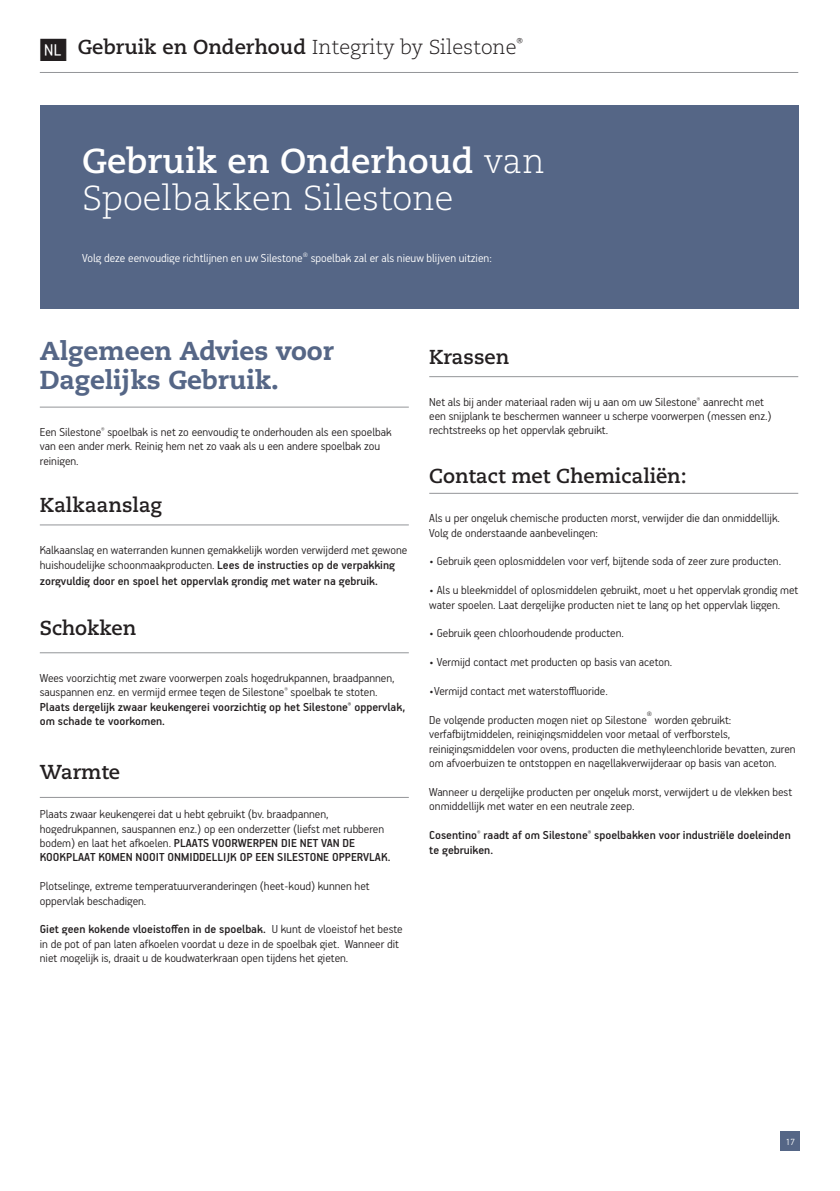
<style>
.page{position:relative;width:840px;height:1191px;background:#fff}
.page>*{position:absolute;margin:0;border:0;box-sizing:border-box;transform-origin:0 0}
.t1{font:300 34.6px/37.4px "Caecilia LT Std";color:#fff}
.t2{font:800 26px/28.8px "Caecilia LT Std";color:#556686}
.t3{font:700 20.2px "Caecilia LT Std";color:#231f20}
.t4{font:300 20.2px "Caecilia LT Std";color:#231f20}
.t5{font:300 13px/14.4px "PF Handbook Pro";color:#231f20}
.t6{font:300 13px "PF Handbook Pro";color:#fff}
.t7{font:500 13px/14.4px "PF Handbook Pro";color:#231f20}
.t8{font:300 10px "PF Handbook Pro";color:#fff}
.s1{font-weight:700}
.s2{font-weight:500}
</style>
<div class="page">
<div style="left:780px;top:1131px;width:19px;height:20px;background:#556686"></div>
<div style="left:40px;top:105px;width:757px;height:204px;background:#556686"></div>
<hr style="left:40px;top:407px;width:368px;height:1px;background:#939598">
<hr style="left:40px;top:524px;width:368px;height:1px;background:#939598">
<hr style="left:40px;top:652px;width:368px;height:1px;background:#939598">
<hr style="left:40px;top:797px;width:368px;height:1px;background:#939598">
<hr style="left:429px;top:376px;width:368px;height:1px;background:#939598">
<hr style="left:429px;top:493px;width:368px;height:1px;background:#939598">
<hr style="left:40px;top:72px;width:757px;height:1px;background:#939598">
<h3 class="t4" style="left:78px;top:36px;width:446px"><span class="s1">Gebruik en Onderhoud</span> Integrity by Silestone<sup>®</sup></h3>
<h1 class="t1" style="left:82px;top:143px;width:464px"><span class="s1">Gebruik en Onderhoud</span> van<br>Spoelbakken Silestone</h1>
<p class="t6" style="left:82px;top:250px;width:411px">Volg deze eenvoudige richtlijnen en uw Silestone® spoelbak zal er als nieuw blijven uitzien:</p>
<h2 class="t2" style="left:40px;top:337px;width:295px">Algemeen Advies voor<br>Dagelijks Gebruik.</h2>
<p class="t5" style="left:40px;top:424px;width:353px">Een Silestone<sup>®</sup> spoelbak is net zo eenvoudig te onderhouden als een spoelbak van een ander merk. Reinig hem net zo vaak als u een andere spoelbak zou reinigen.</p>
<h3 class="t3" style="left:40px;top:493px;width:124px">Kalkaanslag</h3>
<p class="t5" style="left:40px;top:541px;width:369px;line-height:15.6px">Kalkaanslag en waterranden kunnen gemakkelijk worden verwijderd met gewone huishoudelijke schoonmaakproducten. <span class="s2">Lees de instructies op de verpakking zorgvuldig door en spoel het oppervlak grondig met water na gebruik.</span></p>
<h3 class="t3" style="left:40px;top:615px;width:98px">Schokken</h3>
<p class="t5" style="left:40px;top:670px;width:366px">Wees voorzichtig met zware voorwerpen zoals hogedrukpannen, braadpannen, sauspannen enz. en vermijd ermee tegen de Silestone<sup>®</sup> spoelbak te stoten.<br><span class="s2">Plaats dergelijk zwaar keukengerei voorzichtig op het Silestone</span><sup>®</sup> <span class="s2">oppervlak, om schade te voorkomen.</span></p>
<h3 class="t3" style="left:40px;top:759px;width:82px">Warmte</h3>
<p class="t5" style="left:40px;top:806px;width:352px">Plaats zwaar keukengerei dat u hebt gebruikt (bv. braadpannen, hogedrukpannen, sauspannen enz.) op een onderzetter (liefst met rubberen bodem) en laat het afkoelen. <span class="s2">PLAATS VOORWERPEN DIE NET VAN DE KOOKPLAAT KOMEN NOOIT ONMIDDELLIJK OP EEN SILESTONE OPPERVLAK.</span></p>
<p class="t5" style="left:40px;top:878px;width:331px">Plotselinge, extreme temperatuurveranderingen (heet-koud) kunnen het oppervlak beschadigen.</p>
<p class="t5" style="left:40px;top:921px;width:364px"><span class="s2">Giet geen kokende vloeistoffen in de spoelbak.</span> U kunt de vloeistof het beste in de pot of pan laten afkoelen voordat u deze in de spoelbak giet. Wanneer dit niet mogelijk is, draait u de koudwaterkraan open tijdens het gieten.</p>
<h3 class="t3" style="left:429px;top:345px;width:81px">Krassen</h3>
<p class="t5" style="left:429px;top:394px;width:343px">Net als bij ander materiaal raden wij u aan om uw Silestone<sup>®</sup> aanrecht met een snijplank te beschermen wanneer u scherpe voorwerpen (messen enz.) rechtstreeks op het oppervlak gebruikt.</p>
<h3 class="t3" style="left:429px;top:464px;width:259px">Contact met Chemicaliën:</h3>
<p class="t5" style="left:429px;top:510px;width:352px">Als u per ongeluk chemische producten morst, verwijder die dan onmiddellijk.<br>Volg de onderstaande aanbevelingen:</p>
<p class="t5" style="left:429px;top:554px;width:353px">• Gebruik geen oplosmiddelen voor verf, bijtende soda of zeer zure producten.</p>
<p class="t5" style="left:429px;top:582px;width:370px">• Als u bleekmiddel of oplosmiddelen gebruikt, moet u het oppervlak grondig met water spoelen. Laat dergelijke producten niet te lang op het oppervlak liggen.</p>
<p class="t5" style="left:429px;top:626px;width:196px">• Gebruik geen chloorhoudende producten.</p>
<p class="t5" style="left:429px;top:654px;width:244px">• Vermijd contact met producten op basis van aceton.</p>
<p class="t5" style="left:429px;top:683px;width:180px">•Vermijd contact met waterstoffluoride.</p>
<p class="t5" style="left:429px;top:712px;width:368px">De volgende producten mogen niet op Silestone® worden gebruikt: verfafbijtmiddelen, reinigingsmiddelen voor metaal of verfborstels, reinigingsmiddelen voor ovens, producten die methyleenchloride bevatten, zuren om afvoerbuizen te ontstoppen en nagellakverwijderaar op basis van aceton.</p>
<p class="t5" style="left:429px;top:784px;width:364px">Wanneer u dergelijke producten per ongeluk morst, verwijdert u de vlekken best onmiddellijk met water en een neutrale zeep.</p>
<p class="t7" style="left:429px;top:827px;width:363px">Cosentino<sup>®</sup> raadt af om Silestone<sup>®</sup> spoelbakken voor industriële doeleinden te gebruiken.</p>
<p class="t8" style="left:785px;top:1135px;width:11px">17</p>
</div>
